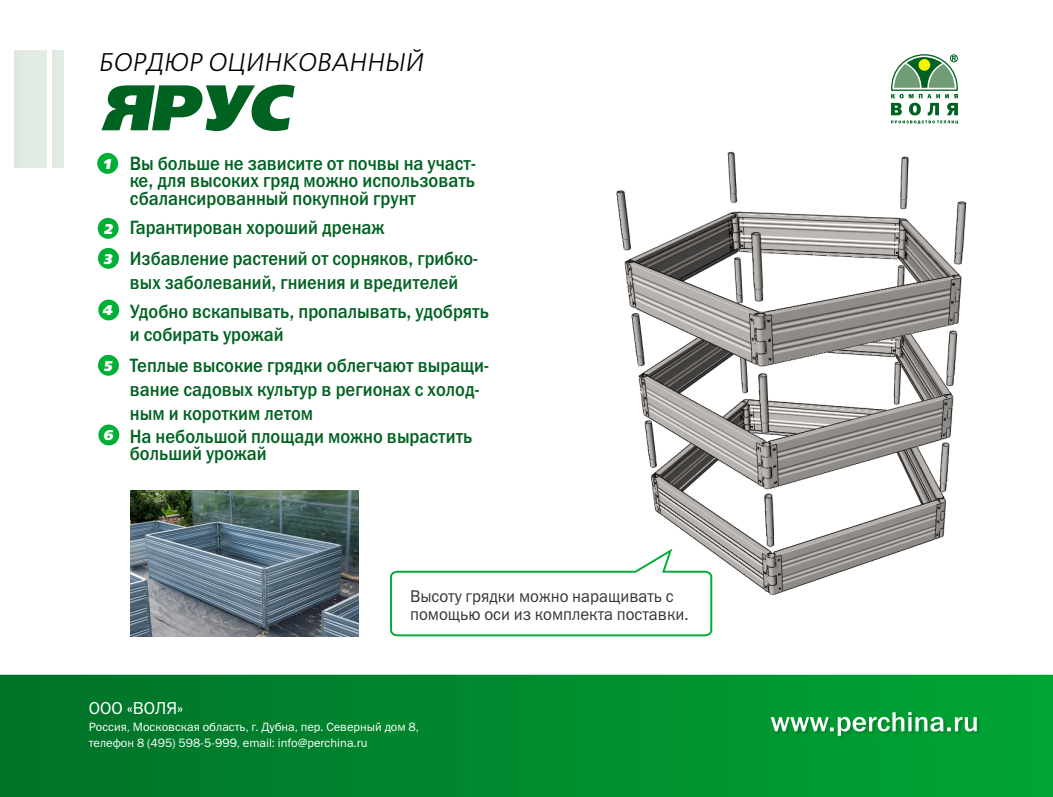
<style>
.page{position:relative;width:1053px;height:797px;background:#fff}
.page>*{position:absolute;margin:0;border:0;box-sizing:border-box;transform-origin:0 0}
.t1{font:italic 64.1px "Free Set Black C";color:#006221}
.t2{font:italic 25.5px "Free Set C";color:#000}
.t3{font:19.4px/17.1px "Franklin Gothic Medium C";color:#006221;scale:.9 1}
.t4{font:19.4px/29.2px "Franklin Gothic Medium C";color:#006221;scale:.89 1}
.t5{font:17.3px "Franklin Gothic Book C";color:#fff}
.t6{font:17px/18px "Franklin Gothic Book C";color:#333;scale:.96 1}
.t7{font:italic 14.1px/30px "Free Set Black C";color:#fff}
.t8{font:12.1px/16.3px "Franklin Gothic Book C";color:#fff}
</style>
<div class="page">
<div style="left:14px;top:50px;width:32px;height:117px;background:#e0ece4"></div>
<div style="left:53px;top:50px;width:10px;height:117px;background:#e0ebe4"></div>
<svg style="left:891px;top:54px;width:67px;height:70px"></svg>
<svg style="left:0;top:674px;width:1052px;height:122px;background:#018b2f"></svg>
<img style="left:770px;top:712px;width:210px;height:28px">
<svg style="left:770px;top:712px;width:206px;height:23px"></svg>
<div style="left:97px;top:153px;width:21px;height:21px;background:#00b034;border-radius:50%"></div>
<div style="left:98px;top:218px;width:21px;height:21px;background:#00b034;border-radius:50%"></div>
<div style="left:98px;top:248px;width:21px;height:21px;background:#00b034;border-radius:50%"></div>
<div style="left:98px;top:299px;width:21px;height:21px;background:#00b034;border-radius:50%"></div>
<div style="left:98px;top:355px;width:21px;height:20px;background:#00b034;border-radius:50%"></div>
<div style="left:98px;top:424px;width:21px;height:21px;background:#00b034;border-radius:50%"></div>
<img style="left:616px;top:152px;width:351px;height:471px">
<img style="left:130px;top:490px;width:228px;height:146px">
<svg style="left:390px;top:548px;width:322px;height:88px"></svg>
<h2 class="t2" style="left:98px;top:49px;width:331px">БОРДЮР ОЦИНКОВАННЫЙ</h2>
<h1 class="t1" style="left:98px;top:71px;width:204px">ЯРУС</h1>
<p class="t7" style="left:101px;top:149px;width:15px">1</p>
<p class="t7" style="left:103px;top:214px;width:15px">2<br>3</p>
<p class="t7" style="left:102px;top:295px;width:15px">4</p>
<p class="t7" style="left:103px;top:351px;width:15px">5</p>
<p class="t7" style="left:103px;top:420px;width:15px">6</p>
<p class="t3" style="left:130px;top:155px;width:386px;text-align:justify">Вы больше не зависите от почвы на участ&shy;ке, для высоких гряд можно использовать сбалансированный покупной грунт</p>
<p class="t3" style="left:130px;top:212px;width:388px;line-height:30.2px">Гарантирован хороший дренаж<br>Избавление растений от сорняков, грибко-</p>
<p class="t4" style="left:130px;top:267px;width:405px">вых заболеваний, гниения и вредителей<br>Удобно вскапывать, пропалывать, удобрять</p>
<p class="t3" style="left:130px;top:319px;width:400px;line-height:30.2px">и собирать урожай<br>Теплые высокие грядки облегчают выращи-</p>
<p class="t3" style="left:130px;top:377px;width:390px;line-height:23.5px">вание садовых культур в регионах с холод&shy;ным и коротким летом<br>На небольшой площади можно вырастить</p>
<p class="t3" style="left:130px;top:444px;width:153px">больший урожай</p>
<p class="t6" style="left:410px;top:587px;width:292px">Высоту грядки можно наращивать с помощью оси из комплекта поставки.</p>
<p class="t5" style="left:89px;top:698px;width:96px">ООО «ВОЛЯ»</p>
<p class="t8" style="left:89px;top:718px;width:331px">Россия, Московская область, г. Дубна, пер. Северный дом 8, телефон 8 (495) 598-5-999, email: info@perchina.ru</p>
</div>
